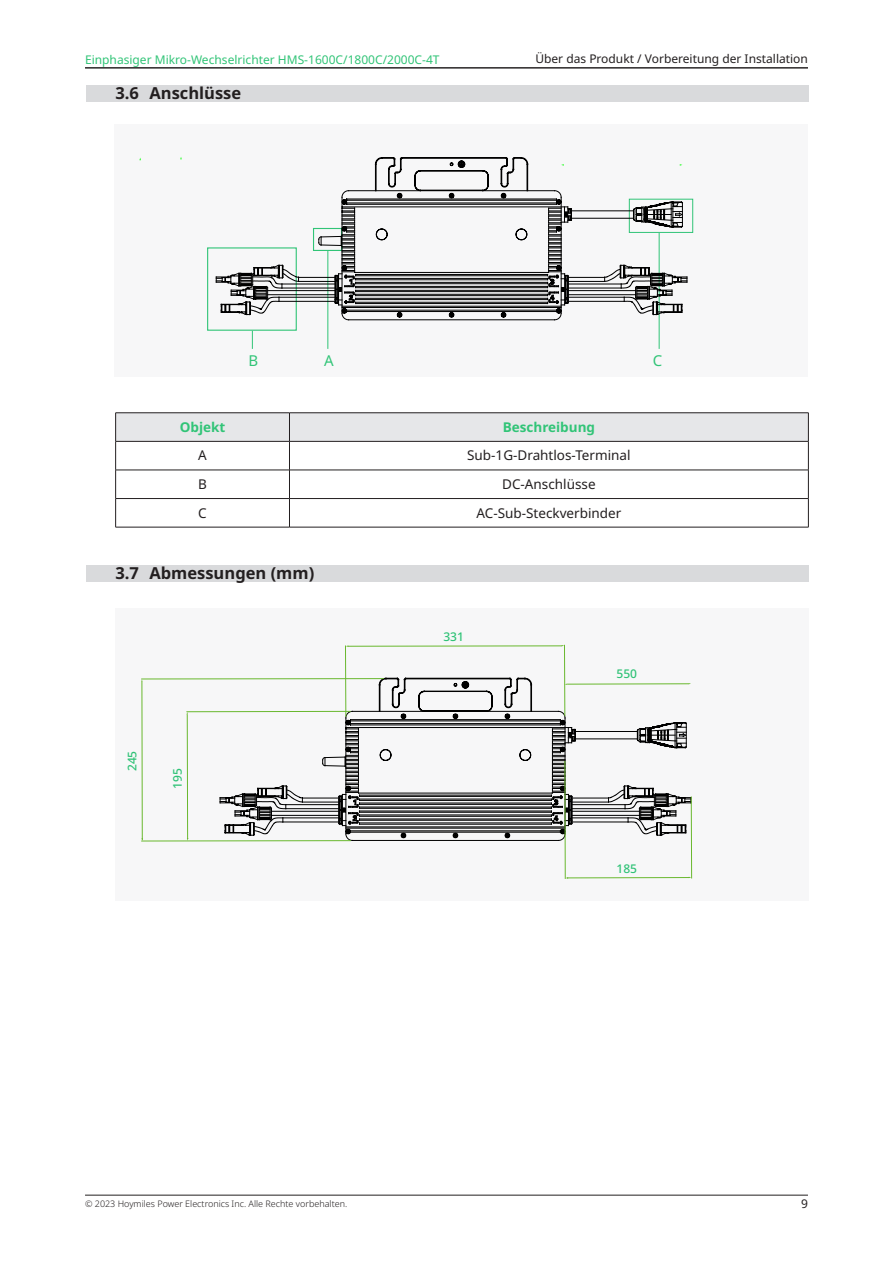
<style>
.page{position:relative;width:893px;height:1263px;background:#fff}
.page>*{position:absolute;margin:0;border:0;box-sizing:border-box;transform-origin:0 0}
.t1{font:700 16.5px "Noto Sans";color:#231f20}
.t2{font:15px "Noto Sans";color:#31c477}
.t3{font:13.5px "Noto Sans";color:#231f20}
.t4{font:700 13.5px "Noto Sans";color:#31c477}
.t5{font:12px "Noto Sans";color:#31c477}
.t6{font:12px "Noto Sans";color:#231f20}
.t7{font:500 12px "Noto Sans";color:#2fc276}
.t8{font:300 9px "Noto Sans";color:#231f20}
</style>
<div class="page">
<hr style="left:85px;top:1195px;width:723px;height:1px;background:#231f20">
<hr style="left:85px;top:68px;width:723px;height:1px;background:#231f20">
<div style="left:86px;top:85px;width:723px;height:17px;background:#d9dadc"></div>
<div style="left:86px;top:565px;width:723px;height:16px;background:#d9dadc"></div>
<hr style="left:115px;top:412px;width:174px;height:1px;background:#231f20">
<hr style="left:289px;top:412px;width:520px;height:1px;background:#231f20">
<svg style="left:115px;top:413px;width:694px;height:114px"></svg>
<hr style="left:115px;top:527px;width:174px;height:1px;background:#231f20">
<hr style="left:289px;top:527px;width:520px;height:1px;background:#231f20">
<div style="left:115px;top:124px;width:693px;height:251px;background:#f7f7f8"></div>
<div style="left:115px;top:217px;width:693px;height:160px;background:#f7f7f8"></div>
<div style="left:207px;top:247px;width:90px;height:84px;border:1px solid #31c477"></div>
<hr style="left:659px;top:233px;width:1px;height:116px;background:#31c477">
<hr style="left:327px;top:251px;width:1px;height:98px;background:#31c477">
<svg style="left:252px;top:331px;width:1px;height:18px"></svg>
<div style="left:629px;top:199px;width:64px;height:34px;border:1px solid #31c477"></div>
<svg style="left:216px;top:157px;width:472px;height:163px"></svg>
<div style="left:115px;top:608px;width:693px;height:293px;background:#f7f7f8"></div>
<hr style="left:186px;top:711px;width:165px;height:1px;background:#69b82e">
<hr style="left:567px;top:877px;width:122px;height:1px;background:#69b82e">
<hr style="left:348px;top:646px;width:214px;height:1px;background:#69b82e">
<hr style="left:141px;top:678px;width:243px;height:1px;background:#69b82e">
<hr style="left:141px;top:840px;width:210px;height:1px;background:#69b82e">
<hr style="left:142px;top:682px;width:1px;height:158px;background:#69b82e">
<hr style="left:187px;top:715px;width:1px;height:124px;background:#69b82e">
<hr style="left:345px;top:645px;width:1px;height:72px;background:#69b82e">
<hr style="left:564px;top:645px;width:1px;height:71px;background:#69b82e">
<hr style="left:565px;top:761px;width:1px;height:118px;background:#69b82e">
<hr style="left:691px;top:796px;width:1px;height:82px;background:#69b82e">
<svg style="left:220px;top:678px;width:471px;height:163px"></svg>
<p class="t5" style="left:85px;top:51px;width:356px">Einphasiger Mikro-Wechselrichter HMS-1600C/1800C/2000C-4T</p>
<p class="t6" style="left:535px;top:51px;width:274px">Über das Produkt / Vorbereitung der Installation</p>
<p class="t1" style="left:115px;top:82px;width:127px">3.6 Anschlüsse</p>
<p class="t2" style="left:248px;top:350px;width:11px">B</p>
<p class="t2" style="left:324px;top:350px;width:11px">A</p>
<p class="t2" style="left:653px;top:350px;width:11px">C</p>
<p class="t4" style="left:180px;top:417px;width:47px">Objekt</p>
<p class="t4" style="left:503px;top:417px;width:94px">Beschreibung</p>
<p class="t3" style="left:198px;top:446px;width:10px">A</p>
<p class="t3" style="left:467px;top:446px;width:165px">Sub-1G-Drahtlos-Terminal</p>
<p class="t3" style="left:198px;top:475px;width:10px">B</p>
<p class="t3" style="left:502px;top:475px;width:95px">DC-Anschlüsse</p>
<p class="t3" style="left:198px;top:503px;width:10px">C</p>
<p class="t3" style="left:476px;top:503px;width:146px">AC-Sub-Steckverbinder</p>
<p class="t1" style="left:115px;top:561px;width:200px">3.7 Abmessungen (mm)</p>
<p class="t7" style="left:124px;top:771px;width:22px;rotate:-90deg">245</p>
<p class="t7" style="left:169px;top:789px;width:22px;rotate:-90deg">195</p>
<p class="t7" style="left:443px;top:628px;width:22px">331</p>
<p class="t7" style="left:616px;top:666px;width:22px">550</p>
<p class="t7" style="left:616px;top:860px;width:22px">185</p>
<p class="t8" style="left:85px;top:1197px;width:264px">© 2023 Hoymiles Power Electronics Inc. Alle Rechte vorbehalten.</p>
<p class="t6" style="left:801px;top:1195px;width:8px">9</p>
</div>
